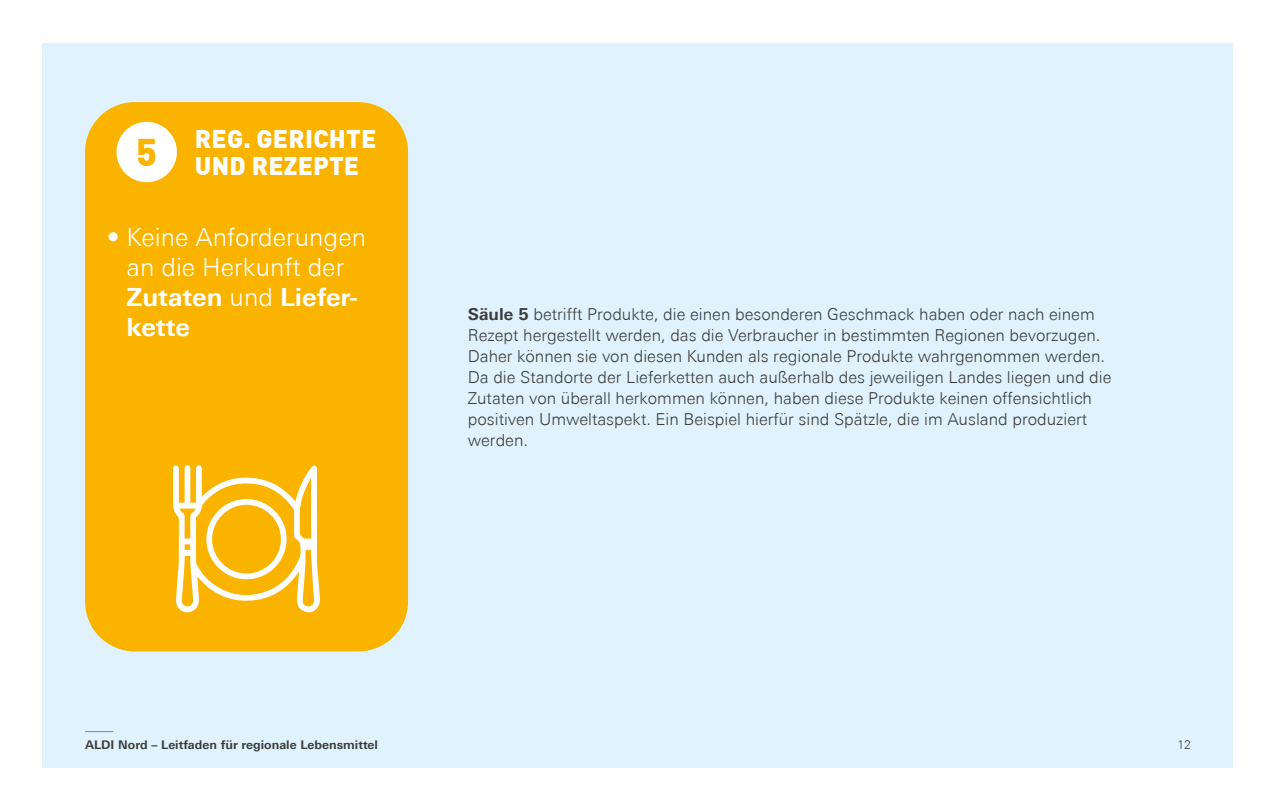
<style>
.page{position:relative;width:1276px;height:810px;background:#fff}
.page>*{position:absolute;margin:0;border:0;box-sizing:border-box;transform-origin:0 0}
.t1{font:300 25.05px/30.2px "Univers Next Pro";color:#fff}
.t2{font:900 25.05px/27.6px "DIN Pro";letter-spacing:.01em;color:#fff}
.t3{font:300 16.5px/21px "Univers Next Pro";color:#3c3c3b}
.t4{font:700 12px "Univers Next Pro";color:#3c3c3b}
.t5{font:300 12px "Univers Next Pro";color:#3c3c3b}
.s1{font-weight:700}
</style>
<div class="page">
<div style="left:43px;top:43px;width:1190px;height:724px;background:#dff2fd"></div>
<svg style="left:85px;top:731px;width:28px;height:1px"></svg>
<div style="left:85px;top:102px;width:323px;height:549px;background:#fab400;border-radius:50px"></div>
<div style="left:116px;top:122px;width:61px;height:60px;background:#fff;border-radius:50%"></div>
<svg style="left:173px;top:465px;width:147px;height:147px"></svg>
<h1 class="t2" style="left:136px;top:123px;width:242px;text-indent:59px">REG. GERICHTE<br><sup>5</sup> UND REZEPTE</h1>
<h1 class="t1" style="left:127px;top:222px;width:241px;text-indent:-20px">• Keine Anforderungen an die Herkunft der<br><span class="s1">Zutaten</span> und <span class="s1">Liefer&shy;kette</span></h1>
<p class="t3" style="left:468px;top:304px;width:645px"><span class="s1">Säule 5</span> betrifft Produkte, die einen besonderen Geschmack haben oder nach einem Rezept hergestellt werden, das die Verbraucher in bestimmten Regionen bevorzugen.<br>Daher können sie von diesen Kunden als regionale Produkte wahrgenommen werden.<br>Da die Standorte der Lieferketten auch außerhalb des jeweiligen Landes liegen und die Zutaten von überall herkommen können, haben diese Produkte keinen offensichtlich positiven Umweltaspekt. Ein Beispiel hierfür sind Spätzle, die im Ausland produziert werden.</p>
<p class="t4" style="left:85px;top:738px;width:294px">ALDI Nord – Leitfaden für regionale Lebensmittel</p>
<p class="t5" style="left:1177px;top:738px;width:15px">12</p>
</div>
